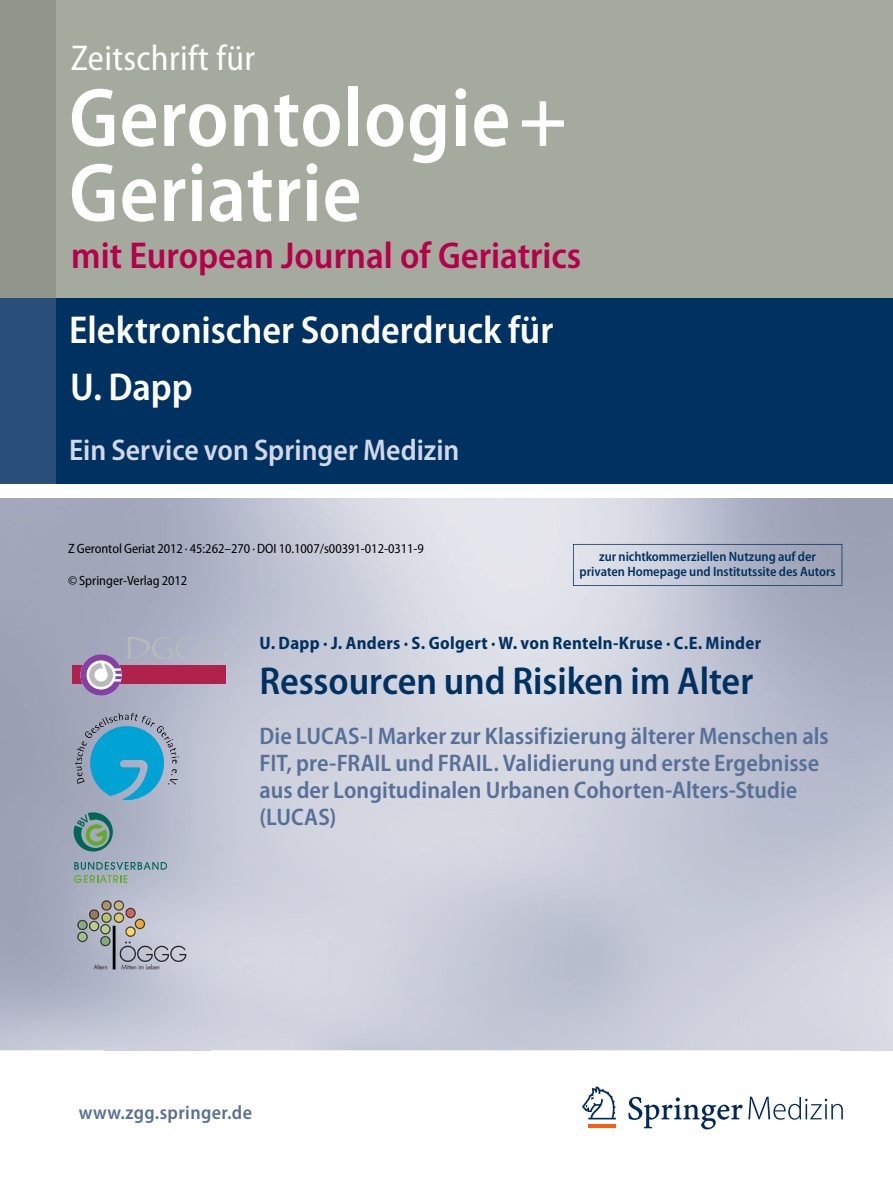
<style>
.page{position:relative;width:893px;height:1178px;background:#fff}
.page>*{position:absolute;margin:0;border:0;box-sizing:border-box;transform-origin:0 0}
.t1{font:600 semi-condensed 84px/75px "Myriad Pro";letter-spacing:.01em;color:#fff}
.t2{font:600 semi-condensed 39px "Myriad Pro";color:#fff}
.t3{font:600 semi-condensed 39px "Myriad Pro";color:#003261}
.t4{font:600 semi-condensed 37.5px "Myriad Pro";color:#b6004b}
.t5{font:semi-condensed 36px "Myriad Pro";letter-spacing:.01em;color:#fff}
.t6{font:600 semi-condensed 30px "Myriad Pro";color:#d3d8e8}
.t7{font:600 semi-condensed 24px/27px "Myriad Pro";color:#577097}
.t8{font:600 semi-condensed 19.5px "Myriad Pro";letter-spacing:.02em;color:#577097}
.t9{font:700 semi-condensed 18px "Myriad Pro";letter-spacing:.015em;color:#003261}
.t10{font:semi-condensed 13.5px "Myriad Pro";color:#000}
.t11{font:600 semi-condensed 13.5px/15px "Myriad Pro";letter-spacing:-.005em;color:#003261;text-align:center}
</style>
<div class="page">
<div style="left:55px;top:298px;width:838px;height:185px;background:#003261"></div>
<div style="left:0;top:298px;width:55px;height:185px;background:#294e7a"></div>
<img style="left:840px;top:498px;width:53px;height:552px">
<img style="left:0;top:849px;width:104px;height:201px">
<svg style="left:573px;top:544px;width:269px;height:42px;background:#b5bbcb"></svg>
<div style="left:55px;top:0;width:838px;height:298px;background:#a5aa9e"></div>
<div style="left:0;top:0;width:55px;height:298px;background:#90968a"></div>
<hr style="left:588px;top:1125px;width:28px;height:3px;background:#f76013">
<svg style="left:582px;top:1086px;width:34px;height:33px"></svg>
<svg style="left:628px;top:1097px;width:215px;height:32px"></svg>
<div style="left:72px;top:665px;width:154px;height:19px;background:#ae224b"></div>
<svg style="left:80px;top:637px;width:140px;height:59px"></svg>
<svg style="left:74px;top:862px;width:93px;height:21px;background:#8fa8a8"></svg>
<svg style="left:74px;top:812px;width:39px;height:39px;background:#659384"></svg>
<img style="left:53px;top:888px;width:161px;height:94px">
<svg style="left:75px;top:713px;width:104px;height:87px;background:#5da4c3"></svg>
<h3 class="t5" style="left:71px;top:38px;width:186px">Zeitschrift für</h3>
<h1 class="t1" style="left:69px;top:82px;width:499px">Gerontologie+<br>Geriatrie</h1>
<h3 class="t4" style="left:71px;top:235px;width:512px">mit European Journal of Geriatrics</h3>
<h2 class="t2" style="left:69px;top:308px;width:486px">Elektronischer Sonderdruck für</h2>
<h2 class="t2" style="left:70px;top:365px;width:124px">U. Dapp</h2>
<p class="t6" style="left:69px;top:433px;width:392px">Ein Service von Springer Medizin</p>
<p class="t10" style="left:68px;top:541px;width:357px">Z Gerontol Geriat 2012 · 45:262–270 · DOI 10.1007/s00391-012-0311-9</p>
<p class="t10" style="left:68px;top:573px;width:121px">© Springer-Verlag 2012</p>
<p class="t11" style="left:580px;top:549px;width:258px">zur nichtkommerziellen Nutzung auf der privaten Homepage und Institutssite des Autors</p>
<p class="t9" style="left:260px;top:632px;width:503px">U. Dapp · J. Anders · S. Golgert · W. von Renteln-Kruse · C.E. Minder</p>
<h2 class="t3" style="left:260px;top:659px;width:495px">Ressourcen und Risiken im Alter</h2>
<p class="t7" style="left:260px;top:723px;width:571px">Die LUCAS-I Marker zur Klassifizierung älterer Menschen als FIT, pre-FRAIL und FRAIL. Validierung und erste Ergebnisse aus der Longitudinalen Urbanen Cohorten-Alters-Studie (LUCAS)</p>
<p class="t8" style="left:79px;top:1102px;width:175px">www.zgg.springer.de</p>
</div>
